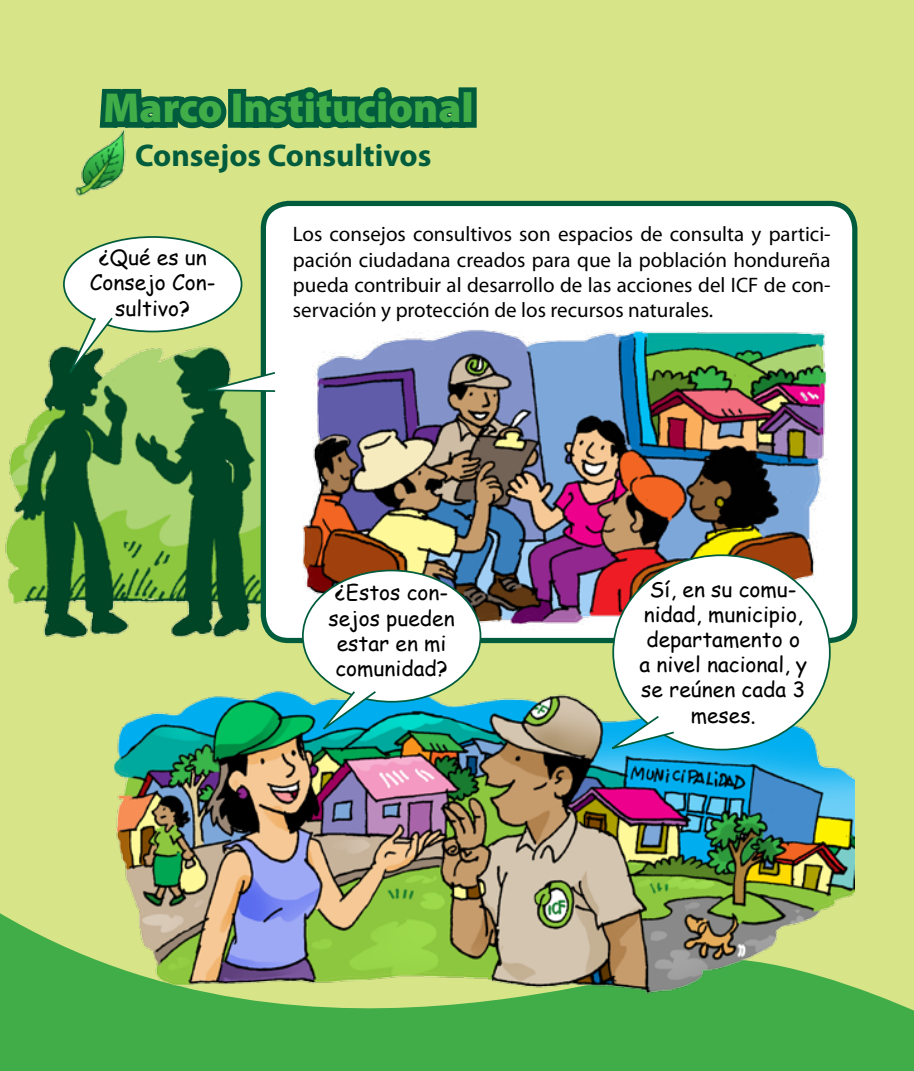
<style>
.page{position:relative;width:914px;height:1071px;background:#fff}
.page>*{position:absolute;margin:0;border:0;box-sizing:border-box;transform-origin:0 0}
.t1{font:900 42px "Myriad Pro";color:#41ad49}
.t2{font:700 31.5px "Myriad Pro";color:#005c3c}
.t3{font:21px/25.2px "Myriad Pro";color:#000;text-align:justify}
.t4{font:21px/25.2px "Comic Sans MS";color:#000;text-align:center}
</style>
<div class="page">
<div style="left:0;top:0;width:914px;height:892px;background:#d7e488"></div>
<svg style="left:913px;top:786px;width:1px;height:106px"></svg>
<svg style="left:0;top:892px;width:914px;height:179px;background:#58b552"></svg>
<img style="left:109px;top:681px;width:745px;height:319px">
<img style="left:3px;top:318px;width:299px;height:354px">
<div style="left:263px;top:203px;width:591px;height:437px;background:#fff;border-radius:25px"></div>
<img style="left:302px;top:330px;width:526px;height:300px">
<div style="left:261px;top:201px;width:596px;height:442px;border:5px solid #005c3c;border-radius:25px"></div>
<svg style="left:94px;top:0;width:378px;height:137px;background:#a5c476"></svg>
<div style="left:458px;top:87px;width:18px;height:41px;border:10px solid #005c3c"></div>
<div style="left:64px;top:237px;width:177px;height:95px;background:#fff;border-radius:50%"></div>
<div style="left:63px;top:236px;width:179px;height:96px;border:2px solid #005c3c;border-radius:50%"></div>
<div style="left:303px;top:570px;width:177px;height:132px;background:#fff;border-radius:50%"></div>
<div style="left:613px;top:555px;width:216px;height:195px;background:#fff;border-radius:50%"></div>
<svg style="left:62px;top:316px;width:52px;height:70px;background:#82a76f"></svg>
<svg style="left:314px;top:689px;width:64px;height:49px;background:#3eb3c5"></svg>
<svg style="left:603px;top:714px;width:73px;height:38px"></svg>
<svg style="left:195px;top:371px;width:81px;height:22px"></svg>
<img style="left:65px;top:124px;width:68px;height:82px">
<h1 class="t1" style="left:103px;top:84px;width:372px">Marco Institucional</h1>
<h2 class="t2" style="left:135px;top:135px;width:298px">Consejos Consultivos</h2>
<p class="t4" style="left:90px;top:244px;width:127px">¿Qué es un<br>Consejo Con&shy;sultivo?</p>
<p class="t3" style="left:293px;top:221px;width:539px">Los consejos consultivos son espacios de consulta y partici&shy;pación ciudadana creados para que la población hondureña pueda contribuir al desarrollo de las acciones del ICF de con&shy;servación y protección de los recursos naturales.</p>
<p class="t4" style="left:328px;top:580px;width:128px">¿Estos con&shy;sejos pueden estar en mi comunidad?</p>
<p class="t4" style="left:639px;top:576px;width:169px">Sí, en su comu&shy;nidad, municipio, departamento o a nivel nacional, y se reúnen cada 3 meses.</p>
</div>
